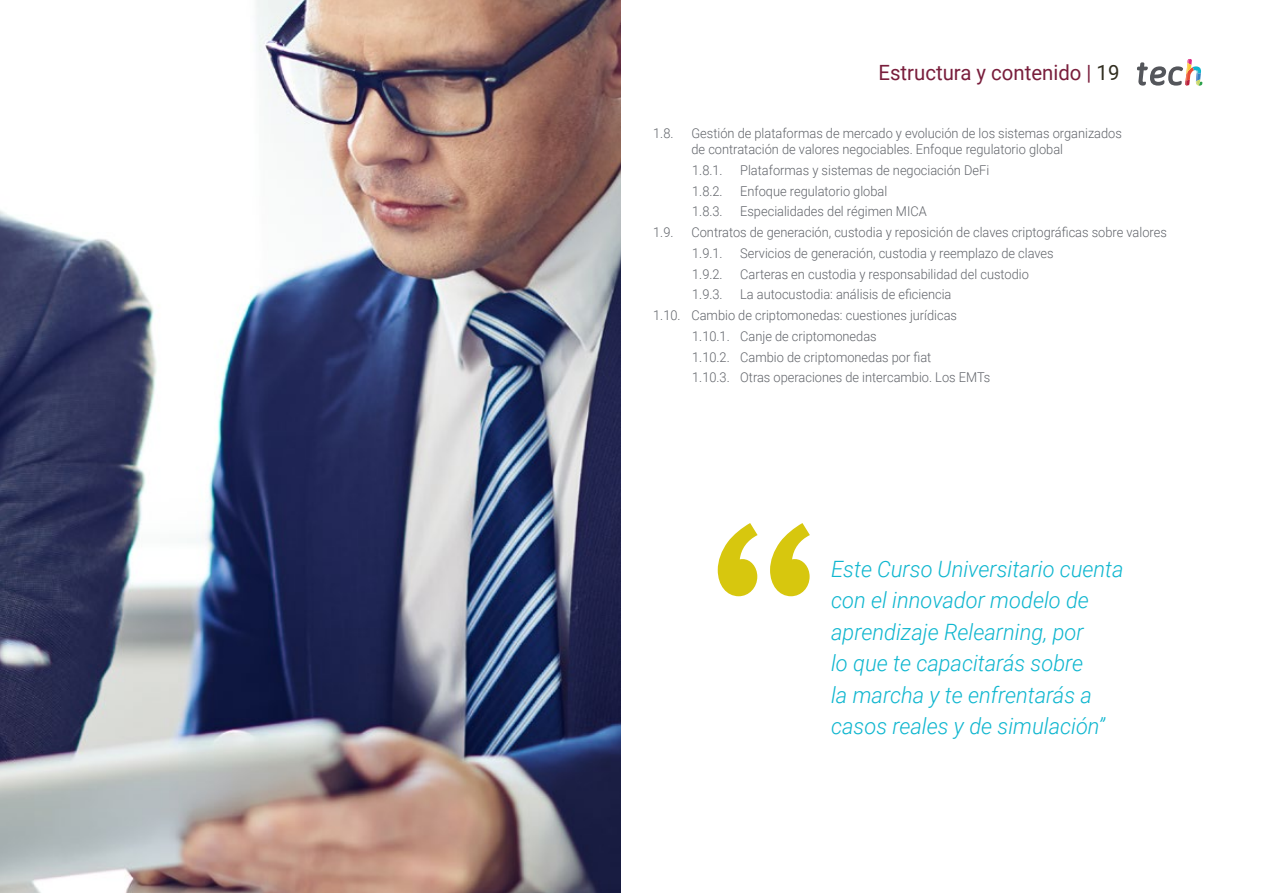
<style>
.page{position:relative;width:1263px;height:893px;background:#fff}
.page>*{position:absolute;margin:0;border:0;box-sizing:border-box;transform-origin:0 0}
.t1{font:italic 300 22.5px/31.5px "Roboto";color:#0fb6cf}
.t2{font:21px "Roboto";color:#791e3c}
.t3{font:300 13.5px/16.5px "Roboto";color:#61646a;scale:.95 1}
.s1{color:#312e20}
</style>
<div class="page">
<svg style="left:1137px;top:59px;width:65px;height:27px"></svg>
<img style="left:0;top:0;width:621px;height:893px">
<svg style="left:718px;top:523px;width:92px;height:73px"></svg>
<h2 class="t2" style="left:878px;top:57px;width:242px">Estructura y contenido | <span class="s1">19</span></h2>
<p class="t3" style="left:653px;top:124px;width:23px">1.8.</p>
<p class="t3" style="left:691px;top:124px;width:455px">Gestión de plataformas de mercado y evolución de los sistemas organizados de contratación de valores negociables. Enfoque regulatorio global</p>
<p class="t3" style="left:692px;top:161px;width:34px">1.8.1.</p>
<p class="t3" style="left:740px;top:161px;width:264px">Plataformas y sistemas de negociación DeFi</p>
<p class="t3" style="left:692px;top:182px;width:34px">1.8.2.</p>
<p class="t3" style="left:740px;top:182px;width:156px">Enfoque regulatorio global</p>
<p class="t3" style="left:692px;top:203px;width:34px">1.8.3.</p>
<p class="t3" style="left:740px;top:203px;width:198px">Especialidades del régimen MICA</p>
<p class="t3" style="left:653px;top:224px;width:23px">1.9.</p>
<p class="t3" style="left:691px;top:222px;width:502px;line-height:20.7px">Contratos de generación, custodia y reposición de claves criptográficas sobre valores<br>1.9.1.</p>
<p class="t3" style="left:740px;top:244px;width:331px">Servicios de generación, custodia y reemplazo de claves</p>
<p class="t3" style="left:692px;top:265px;width:34px">1.9.2.</p>
<p class="t3" style="left:740px;top:265px;width:305px">Carteras en custodia y responsabilidad del custodio</p>
<p class="t3" style="left:692px;top:286px;width:34px">1.9.3.</p>
<p class="t3" style="left:740px;top:286px;width:224px">La autocustodia: análisis de eficiencia</p>
<p class="t3" style="left:653px;top:307px;width:321px">1.10. Cambio de criptomonedas: cuestiones jurídicas</p>
<p class="t3" style="left:692px;top:327px;width:196px">1.10.1. Canje de criptomonedas</p>
<p class="t3" style="left:692px;top:348px;width:253px">1.10.2. Cambio de criptomonedas por fiat</p>
<p class="t3" style="left:692px;top:369px;width:315px">1.10.3. Otras operaciones de intercambio. Los EMTs</p>
<h1 class="t1" style="left:831px;top:552px;width:294px">Este Curso Universitario cuenta con el innovador modelo de aprendizaje Relearning, por<br>lo que te capacitarás sobre<br>la marcha y te enfrentarás a casos reales y de simulación”</h1>
</div>
